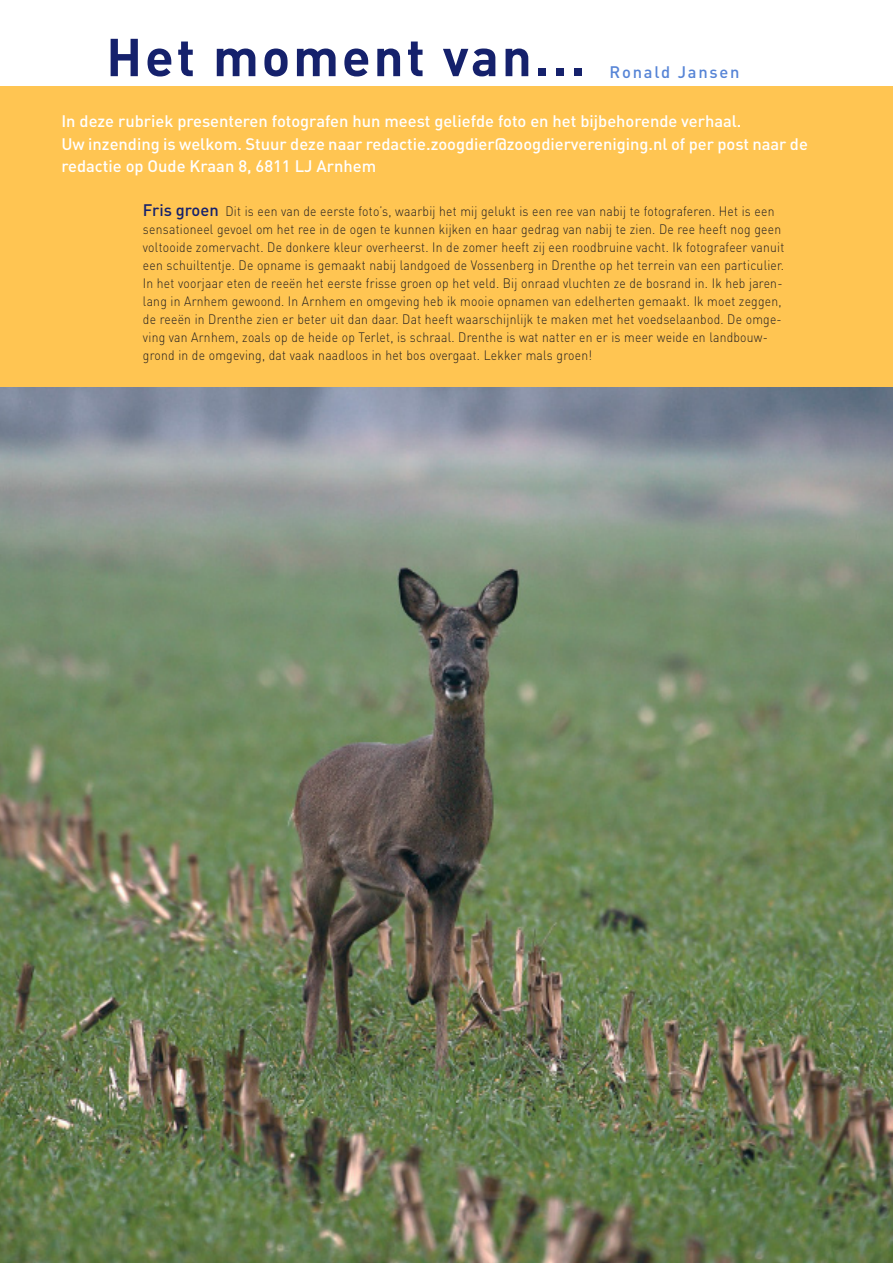
<style>
.page{position:relative;width:893px;height:1263px;background:#fff}
.page>*{position:absolute;margin:0;border:0;box-sizing:border-box;transform-origin:0 0}
.t1{font:700 52.5px "DIN";letter-spacing:.055em;color:#15216c}
.t2{font:500 16.5px/22.5px "DIN";color:#fff}
.t3{font:500 16.5px "DIN";letter-spacing:.105em;color:#5684d6}
.t4{font:300 13.5px/18px "DIN";letter-spacing:.02em;color:#231f20;scale:.9 1}
.s1{font-weight:500;font-size:16.5px;color:#15216c}
</style>
<div class="page">
<div style="left:0;top:87px;width:892px;height:353px;background:#ffc552"></div>
<img style="left:0;top:388px;width:893px;height:875px">
<h1 class="t1" style="left:106px;top:39px;width:480px">Het moment van...</h1>
<p class="t2" style="left:61px;top:112px;width:748px">In deze rubriek presenteren fotografen hun meest geliefde foto en het bijbehorende verhaal.<br>Uw inzending is welkom. Stuur deze naar redactie.zoogdier@zoogdiervereniging.nl of per post naar de redactie op Oude Kraan 8, 6811 LJ Arnhem</p>
<p class="t3" style="left:610px;top:66px;width:131px">Ronald Jansen</p>
<p class="t4" style="left:143px;top:204px;width:714px"><span class="s1">Fris groen</span> Dit is een van de eerste foto’s, waarbij het mij gelukt is een ree van nabij te fotograferen. Het is een sensationeel gevoel om het ree in de ogen te kunnen kijken en haar gedrag van nabij te zien. De ree heeft nog geen voltooide zomervacht. De donkere kleur overheerst. In de zomer heeft zij een roodbruine vacht. Ik fotografeer vanuit een schuiltentje. De opname is gemaakt nabij landgoed de Vossenberg in Drenthe op het terrein van een particulier.<br>In het voorjaar eten de reeën het eerste frisse groen op het veld. Bij onraad vluchten ze de bosrand in. Ik heb jaren&shy;lang in Arnhem gewoond. In Arnhem en omgeving heb ik mooie opnamen van edelherten gemaakt. Ik moet zeggen, de reeën in Drenthe zien er beter uit dan daar. Dat heeft waarschijnlijk te maken met het voedselaanbod. De omge&shy;ving van Arnhem, zoals op de heide op Terlet, is schraal. Drenthe is wat natter en er is meer weide en landbouw&shy;grond in de omgeving, dat vaak naadloos in het bos overgaat. Lekker mals groen!</p>
</div>
